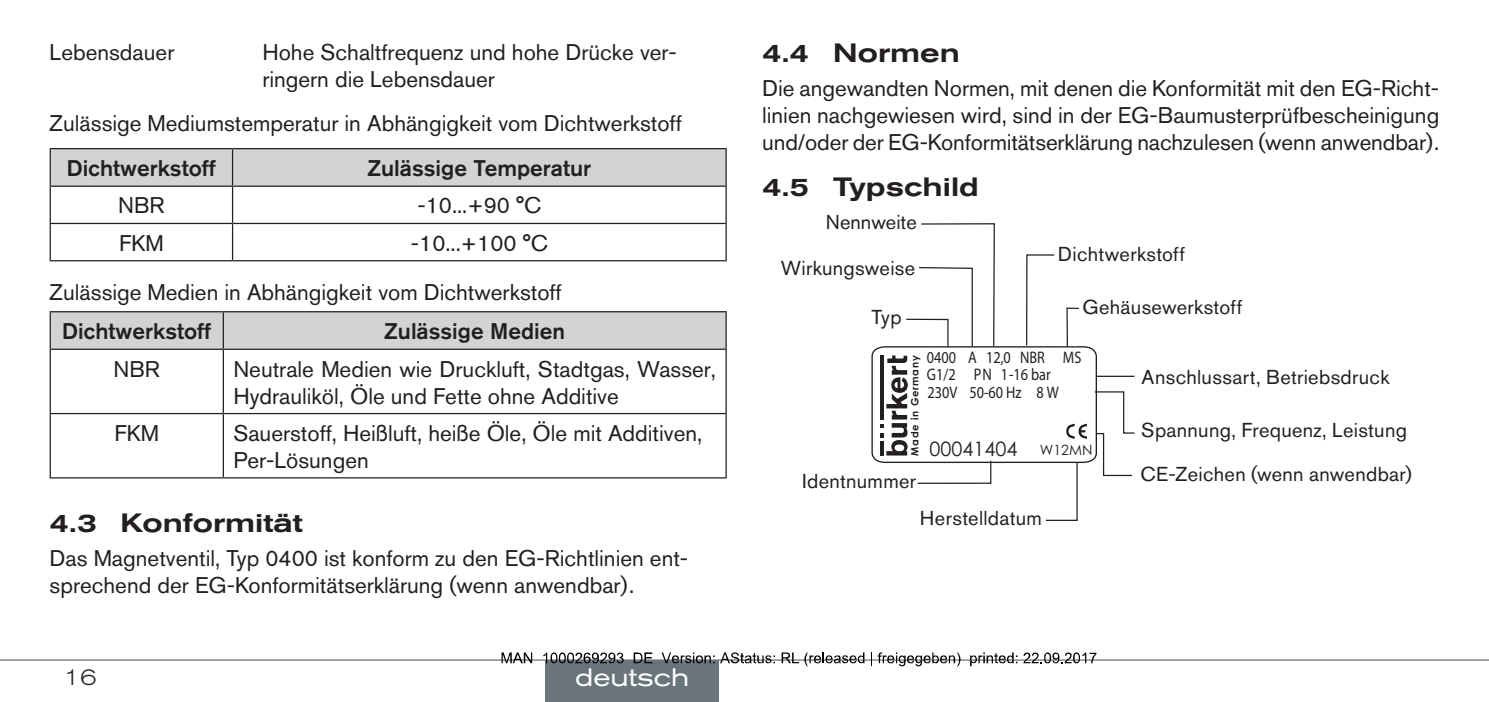
<style>
.page{position:relative;width:1489px;height:702px;background:#fff}
.page>*{position:absolute;margin:0;border:0;box-sizing:border-box;transform-origin:0 0}
.t1{font:500 expanded 26.25px "Akzidenz Grotesk BQ";color:#231f20}
.t2{font:expanded 25px "Akzidenz Grotesk BQ";color:#fff}
.t3{font:22.5px/27px "Akzidenz Grotesk BQ";color:#231f20}
.t4{font:500 22.5px "Akzidenz Grotesk BQ";color:#231f20}
.t5{font:300 expanded 22.5px "Akzidenz Grotesk BQ";color:#231f20}
.t6{font:20px/43.2px "Akzidenz Grotesk BQ";letter-spacing:.015em;color:#231f20}
.t7{font:19.75px "Century Gothic";color:#231f20}
.t8{font:16.75px "Akzidenz Grotesk Std";color:#231f20;scale:.85 1}
.t9{font:700 10.25px "Century Gothic";letter-spacing:.075em;color:#231f20}
.s1{font-size:14px}
</style>
<div class="page">
<div style="left:51px;top:149px;width:674px;height:36px;background:#d1d3d4"></div>
<hr style="left:50px;top:148px;width:182px;height:1px;background:#231f20">
<hr style="left:50px;top:149px;width:1px;height:36px;background:#231f20">
<hr style="left:232px;top:148px;width:494px;height:1px;background:#231f20">
<hr style="left:232px;top:149px;width:1px;height:36px;background:#231f20">
<hr style="left:725px;top:149px;width:1px;height:36px;background:#231f20">
<hr style="left:50px;top:185px;width:182px;height:2px;background:#231f20">
<hr style="left:50px;top:187px;width:1px;height:36px;background:#231f20">
<hr style="left:232px;top:185px;width:494px;height:2px;background:#231f20">
<hr style="left:232px;top:187px;width:1px;height:36px;background:#231f20">
<hr style="left:725px;top:187px;width:1px;height:36px;background:#231f20">
<hr style="left:50px;top:223px;width:182px;height:1px;background:#231f20">
<hr style="left:50px;top:224px;width:1px;height:36px;background:#231f20">
<hr style="left:232px;top:223px;width:494px;height:1px;background:#231f20">
<hr style="left:232px;top:224px;width:1px;height:36px;background:#231f20">
<hr style="left:725px;top:224px;width:1px;height:36px;background:#231f20">
<hr style="left:50px;top:260px;width:182px;height:1px;background:#231f20">
<hr style="left:232px;top:260px;width:494px;height:1px;background:#231f20">
<div style="left:51px;top:312px;width:674px;height:36px;background:#d1d3d4"></div>
<hr style="left:50px;top:311px;width:173px;height:1px;background:#231f20">
<hr style="left:50px;top:312px;width:1px;height:36px;background:#231f20">
<hr style="left:223px;top:311px;width:503px;height:1px;background:#231f20">
<hr style="left:223px;top:312px;width:1px;height:36px;background:#231f20">
<hr style="left:725px;top:312px;width:1px;height:36px;background:#231f20">
<hr style="left:50px;top:348px;width:173px;height:2px;background:#231f20">
<hr style="left:50px;top:350px;width:1px;height:63px;background:#231f20">
<hr style="left:223px;top:348px;width:503px;height:2px;background:#231f20">
<hr style="left:223px;top:350px;width:1px;height:63px;background:#231f20">
<hr style="left:725px;top:350px;width:1px;height:63px;background:#231f20">
<hr style="left:50px;top:413px;width:173px;height:1px;background:#231f20">
<hr style="left:50px;top:414px;width:1px;height:63px;background:#231f20">
<hr style="left:223px;top:413px;width:503px;height:1px;background:#231f20">
<hr style="left:223px;top:414px;width:1px;height:63px;background:#231f20">
<hr style="left:725px;top:414px;width:1px;height:63px;background:#231f20">
<hr style="left:50px;top:477px;width:173px;height:1px;background:#231f20">
<hr style="left:223px;top:477px;width:503px;height:1px;background:#231f20">
<svg style="left:871px;top:223px;width:264px;height:298px"></svg>
<hr style="left:0;top:659px;width:1488px;height:1px;background:#6a747b">
<div style="left:545px;top:660px;width:174px;height:42px;background:#6a747b"></div>
<svg style="left:501px;top:652px;width:31px;height:11px"></svg>
<svg style="left:543px;top:652px;width:80px;height:11px"></svg>
<svg style="left:633px;top:652px;width:19px;height:11px"></svg>
<svg style="left:661px;top:652px;width:53px;height:11px"></svg>
<svg style="left:720px;top:652px;width:55px;height:11px"></svg>
<svg style="left:781px;top:652px;width:83px;height:14px"></svg>
<svg style="left:871px;top:652px;width:89px;height:14px"></svg>
<svg style="left:970px;top:652px;width:47px;height:14px"></svg>
<svg style="left:1023px;top:652px;width:73px;height:11px"></svg>
<p class="t3" style="left:50px;top:38px;width:126px">Lebensdauer</p>
<p class="t3" style="left:262px;top:38px;width:416px">Hohe Schaltfrequenz und hohe Drücke ver&shy;ringern die Lebensdauer</p>
<p class="t3" style="left:50px;top:109px;width:633px">Zulässige Mediumstemperatur in Abhängigkeit vom Dichtwerkstoff</p>
<p class="t4" style="left:67px;top:154px;width:150px">Dichtwerkstoff</p>
<p class="t4" style="left:367px;top:154px;width:225px">Zulässige Temperatur</p>
<p class="t3" style="left:118px;top:192px;width:48px">NBR</p>
<p class="t3" style="left:417px;top:192px;width:125px">-10...+90 °C</p>
<p class="t3" style="left:119px;top:229px;width:46px">FKM</p>
<p class="t3" style="left:411px;top:229px;width:138px">-10...+100 °C</p>
<p class="t3" style="left:50px;top:279px;width:513px">Zulässige Medien in Abhängigkeit vom Dichtwerkstoff</p>
<p class="t4" style="left:62px;top:317px;width:150px">Dichtwerkstoff</p>
<p class="t4" style="left:384px;top:317px;width:182px">Zulässige Medien</p>
<p class="t3" style="left:114px;top:355px;width:48px">NBR</p>
<p class="t3" style="left:233px;top:355px;width:484px">Neutrale Medien wie Druckluft, Stadtgas, Wasser,<br>Hydrauliköl, Öle und Fette ohne Additive</p>
<p class="t3" style="left:114px;top:419px;width:46px">FKM</p>
<p class="t3" style="left:233px;top:419px;width:470px">Sauerstoff, Heißluft, heiße Öle, Öle mit Additiven,<br>Per-Lösungen</p>
<p class="t1" style="left:50px;top:507px;width:254px">4.3 Konformität</p>
<p class="t3" style="left:50px;top:544px;width:640px">Das Magnetventil, Typ 0400 ist konform zu den EG-Richtlinien ent&shy;sprechend der EG-Konformitätserklärung (wenn anwendbar).</p>
<p class="t5" style="left:64px;top:664px;width:34px">16</p>
<p class="t2" style="left:575px;top:662px;width:116px">deutsch</p>
<p class="t1" style="left:762px;top:38px;width:199px">4.4 Normen</p>
<p class="t3" style="left:762px;top:75px;width:678px;text-align:justify">Die angewandten Normen, mit denen die Konformität mit den EG-Richt&shy;linien nachgewiesen wird, sind in der EG-Baumusterprüfbescheinigung und/oder der EG-Konformitätserklärung nachzulesen (wenn anwendbar).</p>
<p class="t1" style="left:762px;top:172px;width:218px">4.5 Typschild</p>
<p class="t6" style="left:826px;top:200px;width:92px">Nennweite</p>
<p class="t6" style="left:780px;top:246px;width:136px">Wirkungsweise</p>
<p class="t6" style="left:871px;top:295px;width:32px">Typ</p>
<p class="t6" style="left:1057px;top:232px;width:128px">Dichtwerkstoff</p>
<p class="t6" style="left:1082px;top:285px;width:161px">Gehäusewerkstoff</p>
<p class="t8" style="left:926px;top:347px;width:183px">0400 A 12,0 NBR MS</p>
<p class="t9" style="left:906px;top:456px;width:102px;rotate:-90deg">Made in Germany</p>
<p class="t8" style="left:926px;top:364px;width:147px">G1/2 PN 1-16 bar</p>
<p class="t8" style="left:927px;top:382px;width:156px">230V 50-60 Hz 8 W</p>
<p class="t7" style="left:929px;top:435px;width:164px">00041404 <span class="s1">W12MN</span></p>
<p class="t6" style="left:802px;top:459px;width:116px">Identnummer</p>
<p class="t6" style="left:919px;top:496px;width:123px">Herstelldatum</p>
<p class="t6" style="left:1141px;top:355px;width:249px">Anschlussart, Betriebsdruck</p>
<p class="t6" style="left:1140px;top:408px;width:273px">Spannung, Frequenz, Leistung<br>CE-Zeichen (wenn anwendbar)</p>
</div>
